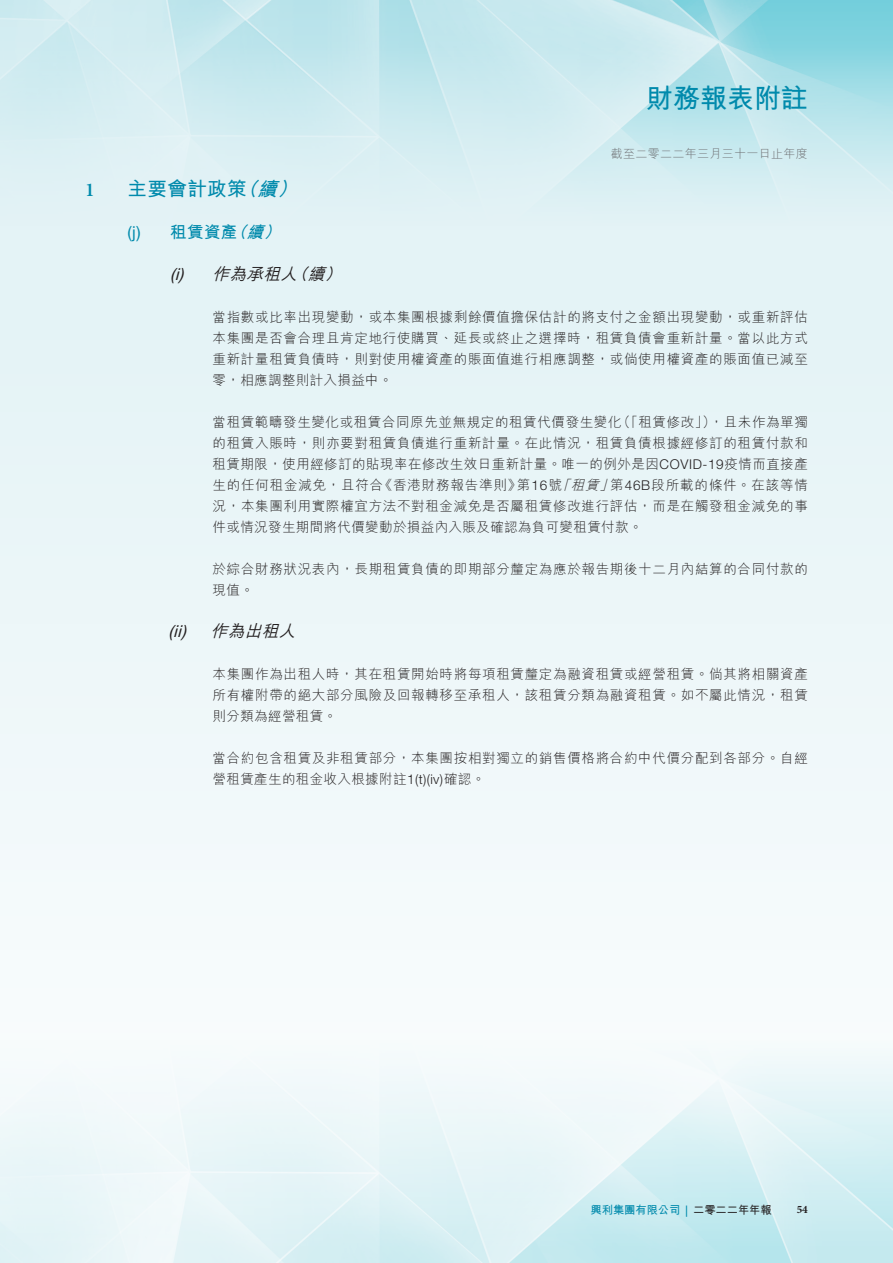
<style>
.page{position:relative;width:893px;height:1263px;background:#edf7f9}
.page>*{position:absolute;margin:0;border:0;box-sizing:border-box;transform-origin:0 0}
.t1{font:700 27px "M Hei HK";letter-spacing:-.005em;color:#008aac}
.t2{font:700 19.5px "M Hei HK";letter-spacing:.02em;color:#008aac}
.t3{font:italic 700 19.5px "M Hei HK";color:#008aac}
.t4{font:600 19.5px "Minion Pro";color:#008aac}
.t5{font:italic 500 16.5px "M Hei HK";color:#231f20}
.t6{font:italic 16.5px "Helvetica Neue LT Std";color:#231f20}
.t7{font:700 16.5px "M Hei HK";color:#008aac}
.t8{font:italic 700 16.5px "M Hei HK";color:#008aac}
.t9{font:16.5px "Helvetica Neue LT Std";color:#008aac}
.t10{font:300 13.5px/21px "M Hei HK";letter-spacing:.05em;color:#231f20}
.t11{font:italic 300 13.5px "M Hei HK";color:#231f20}
.t12{font:300 12px "M Hei HK";letter-spacing:.03em;color:#6c6d70}
.t13{font:700 11.25px "M Hei HK";color:#008aac}
.t14{font:700 11.25px "Minion Pro";color:#231f20}
.s1{font-family:"Helvetica Neue LT Std"}
.s2{font-style:italic}
.s3{font-family:"Minion Pro"}
.s4{color:#231f20}
</style>
<div class="page">
<img style="left:0;top:1105px;width:893px;height:158px">
<img style="left:0;top:0;width:893px;height:223px">
<h2 class="t4" style="left:85px;top:176px;width:11px">1</h2>
<h1 class="t1" style="left:646px;top:79px;width:163px">財務報表附註</h1>
<h2 class="t2" style="left:128px;top:175px;width:121px">主要會計政策</h2>
<h2 class="t3" style="left:238px;top:175px;width:28px">（</h2>
<h2 class="t3" style="left:277px;top:175px;width:28px">(</h2>
<h2 class="t3" style="left:258px;top:175px;width:28px">續</h2>
<p class="t9" style="left:128px;top:222px;width:15px">) j(</p>
<p class="t7" style="left:170px;top:220px;width:69px">租賃資產</p>
<p class="t8" style="left:230px;top:220px;width:24px">（</p>
<p class="t8" style="left:264px;top:220px;width:24px">(</p>
<p class="t8" style="left:247px;top:220px;width:24px">續</p>
<p class="t6" style="left:170px;top:264px;width:15px">) i(</p>
<p class="t5" style="left:213px;top:262px;width:119px">作為承租人續</p>
<p class="t5" style="left:291px;top:262px;width:24px">（</p>
<p class="t5" style="left:325px;top:262px;width:24px">(</p>
<p class="t12" style="left:611px;top:147px;width:199px">截至二零二二年三月三十一日止年度</p>
<p class="t6" style="left:168px;top:621px;width:19px">i i(</p>
<p class="t6" style="left:181px;top:621px;width:6px">)</p>
<p class="t10" style="left:213px;top:306px;width:597px;text-align:justify">當指數或比率出現變動，或本集團根據剩餘價值擔保估計的將支付之金額出現變動，或重新評估本集團是否會合理且肯定地行使購買、延長或終止之選擇時，租賃負債會重新計量。當以此方式重新計量租賃負債時，則對使用權資產的賬面值進行相應調整，或倘使用權資產的賬面值已減至零，相應調整則計入損益中。</p>
<p class="t10" style="left:710px;top:411px;width:100px">，且未作為單獨</p>
<p class="t10" style="left:617px;top:411px;width:100px">（「租賃修改」）</p>
<p class="t10" style="left:213px;top:411px;width:410px">當租賃範疇發生變化或租賃合同原先並無規定的租賃代價發生變化</p>
<p class="t10" style="left:213px;top:432px;width:597px">的租賃入賬時，則亦要對租賃負債進行重新計量。在此情況，租賃負債根據經修訂的租賃付款和</p>
<p class="t10" style="left:213px;top:453px;width:597px">租賃期限，使用經修訂的貼現率在修改生效日重新計量。唯一的例外是因<span class="s1">COVID-19</span>疫情而直接產</p>
<p class="t10" style="left:610px;top:474px;width:199px">第<span class="s1">46B</span>段所載的條件。在該等情</p>
<p class="t10" style="left:517px;top:474px;width:58px">第<span class="s1">16</span> <span class="s2">「</span>號</p>
<p class="t10" style="left:213px;top:474px;width:597px">生的任何租金減免，且符合<br>況，本集團利用實際權宜方法不對租金減免是否屬租賃修改進行評估，而是在觸發租金減免的事件或情況發生期間將代價變動於損益內入賬及確認為負可變租賃付款。</p>
<p class="t10" style="left:213px;top:558px;width:597px">於綜合財務狀況表內，長期租賃負債的即期部分釐定為應於報告期後十二月內結算的合同付款的現值。</p>
<p class="t5" style="left:211px;top:619px;width:92px">作為出租人</p>
<p class="t10" style="left:379px;top:474px;width:144px">《香港財務報告準則》</p>
<p class="t11" style="left:571px;top:478px;width:33px">租賃</p>
<p class="t11" style="left:599px;top:478px;width:19px">」</p>
<p class="t10" style="left:213px;top:663px;width:597px;text-align:justify">本集團作為出租人時，其在租賃開始時將每項租賃釐定為融資租賃或經營租賃。倘其將相關資產所有權附帶的絕大部分風險及回報轉移至承租人，該租賃分類為融資租賃。如不屬此情況，租賃則分類為經營租賃。</p>
<p class="t10" style="left:213px;top:747px;width:597px">當合約包含租賃及非租賃部分，本集團按相對獨立的銷售價格將合約中代價分配到各部分。自經營租賃產生的租金收入根據附註 <span class="s1">) (t(1 iv)</span>確認。</p>
<p class="t13" style="left:591px;top:1202px;width:183px">興利集團有限公司 <span class="s3">|</span> <span class="s4">二零二二年年報</span></p>
<p class="t14" style="left:797px;top:1202px;width:13px">54</p>
</div>
